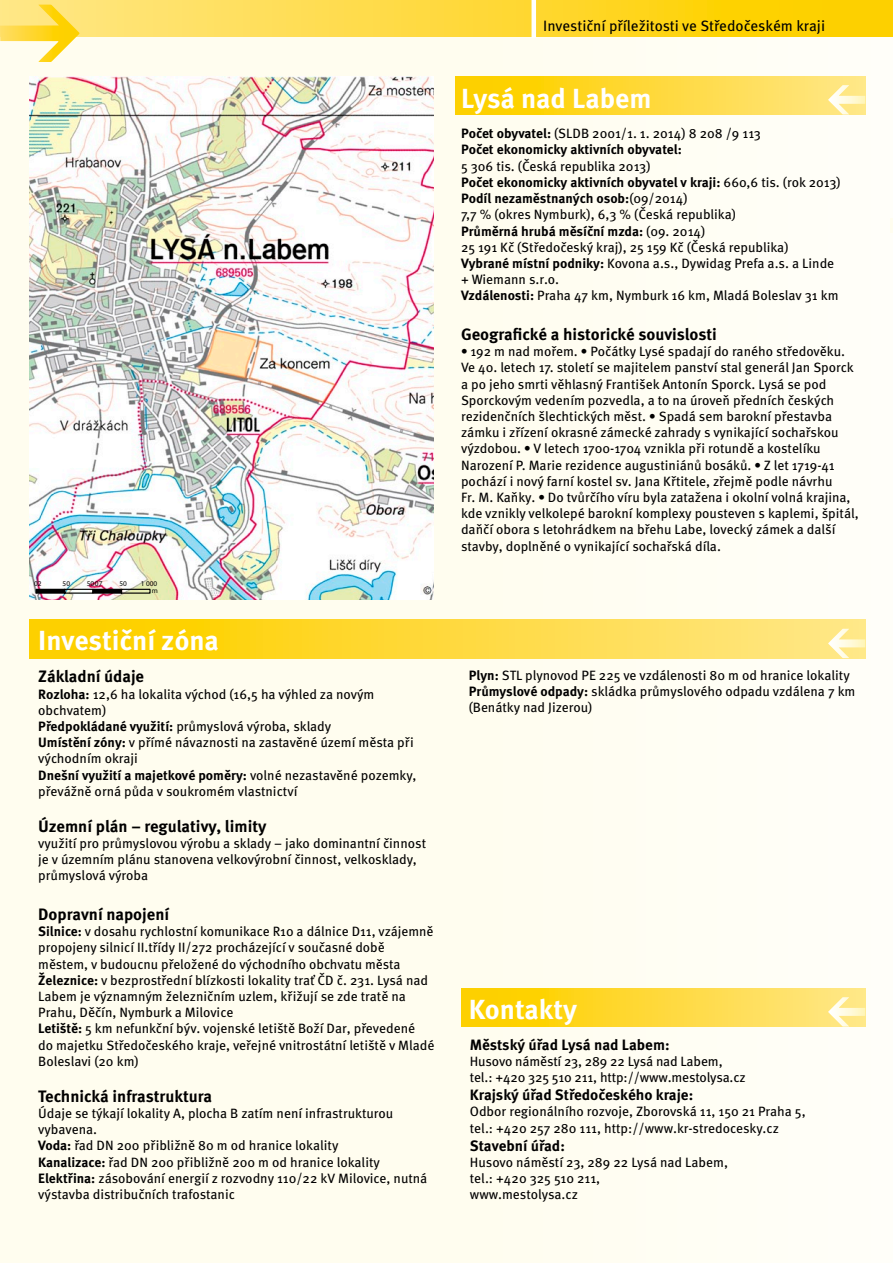
<style>
.page{position:relative;width:893px;height:1263px;background:#fffdf0}
.page>*{position:absolute;margin:0;border:0;box-sizing:border-box;transform-origin:0 0}
.t1{font:700 27.6px "Meta Pro";color:#fff}
.t2{font:700 16.5px "Meta Pro";color:#000}
.t3{font:700 15px "Meta Pro";color:#000}
.t4{font:15px "Meta Pro";color:#000}
.t5{font:13.5px/16.2px "Meta Pro";color:#000}
.t6{font:700 13.5px/16.2px "Meta Pro";color:#000}
.t7{font:7.35px/7.1px "Myriad Pro";color:#000;text-align:right}
.s1{font-weight:700}
.s2{font-weight:400}
</style>
<div class="page">
<div style="left:0;top:0;width:893px;height:37px;background:linear-gradient(to right,#ffe687,#fece00)"></div>
<div style="left:531px;top:0;width:5px;height:38px;background:#fff"></div>
<img style="left:30px;top:76px;width:404px;height:523px">
<svg style="left:0;top:5px;width:80px;height:57px"></svg>
<div style="left:455px;top:76px;width:410px;height:38px;background:linear-gradient(to right,#fece00,#ffe789)"></div>
<div style="left:30px;top:620px;width:835px;height:38px;background:linear-gradient(to right,#fece00,#ffe78a)"></div>
<svg style="left:828px;top:85px;width:37px;height:30px"></svg>
<svg style="left:828px;top:629px;width:37px;height:29px"></svg>
<div style="left:461px;top:988px;width:404px;height:38px;background:linear-gradient(to right,#fece00,#ffe789)"></div>
<svg style="left:828px;top:997px;width:37px;height:30px"></svg>
<hr style="left:36px;top:589px;width:29px;height:4px;background:#000">
<div style="left:64px;top:589px;width:30px;height:5px;border:1px solid #000"></div>
<div style="left:36px;top:589px;width:29px;height:5px;border:1px solid #000"></div>
<hr style="left:93px;top:589px;width:28px;height:4px;background:#000">
<div style="left:121px;top:589px;width:30px;height:5px;border:1px solid #000"></div>
<div style="left:92px;top:589px;width:30px;height:5px;border:1px solid #000"></div>
<p class="t7" style="left:34px;top:580px;width:9px">02</p>
<p class="t7" style="left:63px;top:580px;width:9px">50</p>
<p class="t7" style="left:87px;top:580px;width:17px">5007</p>
<p class="t7" style="left:119px;top:580px;width:9px">50</p>
<p class="t7" style="left:141px;top:580px;width:18px">1 000 m</p>
<p class="t1" style="left:38px;top:623px;width:182px">Investiční zóna</p>
<p class="t2" style="left:38px;top:666px;width:107px">Základní údaje</p>
<p class="t5" style="left:38px;top:686px;width:338px"><span class="s1">Rozloha:</span> 12,6 ha lokalita východ (16,5 ha výhled za novým obchvatem)</p>
<p class="t5" style="left:38px;top:718px;width:295px"><span class="s1">Předpokládané využití:</span> průmyslová výroba, sklady</p>
<p class="t5" style="left:38px;top:735px;width:377px"><span class="s1">Umístění zóny:</span> v přímé návaznosti na zastavěné území města při východním okraji</p>
<p class="t5" style="left:38px;top:767px;width:380px"><span class="s1">Dnešní využití a majetkové poměry:</span> volné nezastavěné pozemky, převážně orná půda v soukromém vlastnictví</p>
<p class="t2" style="left:38px;top:815px;width:230px">Územní plán – regulativy, limity</p>
<p class="t5" style="left:38px;top:835px;width:389px">využití pro průmyslovou výrobu a sklady – jako dominantní činnost je v územním plánu stanovena velkovýrobní činnost, velkosklady, průmyslová výroba</p>
<p class="t2" style="left:38px;top:904px;width:132px">Dopravní napojení</p>
<p class="t5" style="left:38px;top:924px;width:397px"><span class="s1">Silnice:</span> v dosahu rychlostní komunikace R10 a dálnice D11, vzájemně propojeny silnicí II.třídy II/272 procházející v současné době městem, v budoucnu přeložené do východního obchvatu města</p>
<p class="t5" style="left:38px;top:972px;width:391px"><span class="s1">Železnice:</span> v bezprostřední blízkosti lokality trať ČD č. 231. Lysá nad<br>Labem je významným železničním uzlem, křižují se zde tratě na<br>Prahu, Děčín, Nymburk a Milovice</p>
<p class="t5" style="left:38px;top:1021px;width:398px"><span class="s1">Letiště:</span> 5 km nefunkční býv. vojenské letiště Boží Dar, převedené<br>do majetku Středočeského kraje, veřejné vnitrostátní letiště v Mladé<br>Boleslavi (20 km)</p>
<p class="t2" style="left:38px;top:1085px;width:175px">Technická infrastruktura</p>
<p class="t5" style="left:38px;top:1105px;width:357px">Údaje se týkají lokality A, plocha B zatím není infrastrukturou vybavena.</p>
<p class="t5" style="left:38px;top:1138px;width:302px"><span class="s1">Voda:</span> řad DN 200 přibližně 80 m od hranice lokality</p>
<p class="t5" style="left:38px;top:1154px;width:343px"><span class="s1">Kanalizace:</span> řad DN 200 přibližně 200 m od hranice lokality</p>
<p class="t5" style="left:38px;top:1170px;width:391px"><span class="s1">Elektřina:</span> zásobování energií z rozvodny 110/22 kV Milovice, nutná výstavba distribučních trafostanic</p>
<p class="t4" style="left:543px;top:16px;width:283px">Investiční příležitosti ve Středočeském kraji</p>
<p class="t1" style="left:461px;top:81px;width:192px">Lysá nad Labem</p>
<p class="t5" style="left:461px;top:126px;width:301px"><span class="s1">Počet obyvatel:</span> (SLDB 2001/1. 1. 2014) 8 208 /9 113</p>
<p class="t6" style="left:461px;top:142px;width:222px">Počet ekonomicky aktivních obyvatel:<br><span class="s2">5 306 tis. (Česká republika 2013)</span></p>
<p class="t6" style="left:461px;top:175px;width:381px">Počet ekonomicky aktivních obyvatel v kraji: <span class="s2">660,6 tis. (rok 2013)</span></p>
<p class="t6" style="left:461px;top:191px;width:228px">Podíl nezaměstnaných osob:<span class="s2">(09/2014)</span></p>
<p class="t5" style="left:461px;top:207px;width:276px">7,7 % (okres Nymburk), 6,3 % (Česká republika)</p>
<p class="t6" style="left:461px;top:223px;width:246px">Průměrná hrubá měsíční mzda: <span class="s2">(09. 2014)</span></p>
<p class="t5" style="left:461px;top:239px;width:329px">25 191 Kč (Středočeský kraj), 25 159 Kč (Česká republika)</p>
<p class="t5" style="left:461px;top:256px;width:375px"><span class="s1">Vybrané místní podniky:</span> Kovona a.s., Dywidag Prefa a.s. a Linde + Wiemann s.r.o.</p>
<p class="t5" style="left:461px;top:288px;width:379px"><span class="s1">Vzdálenosti:</span> Praha 47 km, Nymburk 16 km, Mladá Boleslav 31 km</p>
<p class="t2" style="left:461px;top:324px;width:257px">Geografické a historické souvislosti</p>
<p class="t5" style="left:461px;top:344px;width:399px"><span class="s1">•</span> 192 m nad mořem. <span class="s1">•</span> Počátky Lysé spadají do raného středověku.<br>Ve 40. letech 17. století se majitelem panství stal generál Jan Sporck a po jeho smrti věhlasný František Antonín Sporck. Lysá se pod Sporckovým vedením pozvedla, a to na úroveň předních českých rezidenčních šlechtických měst. <span class="s1">•</span> Spadá sem barokní přestavba zámku i zřízení okrasné zámecké zahrady s vynikající sochařskou výzdobou. <span class="s1">•</span> V letech 1700-1704 vznikla při rotundě a kostelíku Narození P. Marie rezidence augustiniánů bosáků. <span class="s1">•</span> Z let 1719-41 pochází i nový farní kostel sv. Jana Křtitele, zřejmě podle návrhu<br>Fr. M. Kaňky. <span class="s1">•</span> Do tvůrčího víru byla zatažena i okolní volná krajina, kde vznikly velkolepé barokní komplexy pousteven s kaplemi, špitál, daňčí obora s letohrádkem na břehu Labe, lovecký zámek a další stavby, doplněné o vynikající sochařská díla.</p>
<p class="t5" style="left:469px;top:668px;width:382px"><span class="s1">Plyn:</span> STL plynovod PE 225 ve vzdálenosti 80 m od hranice lokality</p>
<p class="t5" style="left:469px;top:684px;width:388px"><span class="s1">Průmyslové odpady:</span> skládka průmyslového odpadu vzdálena 7 km (Benátky nad Jizerou)</p>
<p class="t1" style="left:469px;top:992px;width:110px">Kontakty</p>
<p class="t3" style="left:470px;top:1035px;width:201px">Městský úřad Lysá nad Labem:</p>
<p class="t5" style="left:470px;top:1053px;width:254px">Husovo náměstí 23, 289 22 Lysá nad Labem,</p>
<p class="t5" style="left:470px;top:1070px;width:277px">tel.: +420 325 510 211, http://www.mestolysa.cz</p>
<p class="t3" style="left:470px;top:1085px;width:225px">Krajský úřad Středočeského kraje:</p>
<p class="t5" style="left:470px;top:1104px;width:337px">Odbor regionálního rozvoje, Zborovská 11, 150 21 Praha 5,</p>
<p class="t5" style="left:470px;top:1120px;width:311px">tel.: +420 257 280 111, http://www.kr-stredocesky.cz</p>
<p class="t3" style="left:470px;top:1136px;width:97px">Stavební úřad:</p>
<p class="t5" style="left:470px;top:1154px;width:260px">Husovo náměstí 23, 289 22 Lysá nad Labem,</p>
<p class="t5" style="left:470px;top:1170px;width:132px">tel.: +420 325 510 211,</p>
<p class="t5" style="left:470px;top:1187px;width:110px">www.mestolysa.cz</p>
</div>
